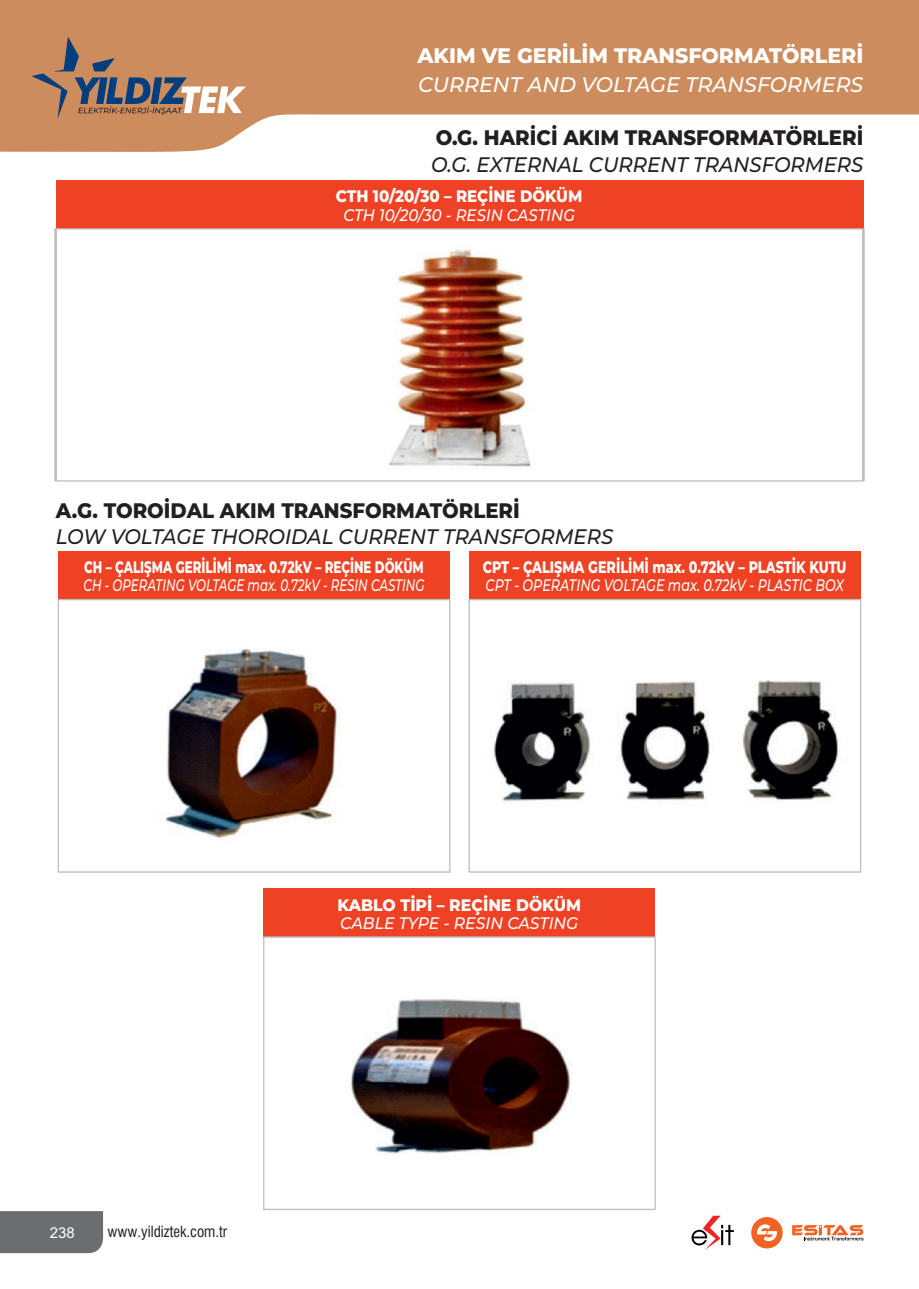
<style>
.page{position:relative;width:919px;height:1289px;background:#fff}
.page>*{position:absolute;margin:0;border:0;box-sizing:border-box;transform-origin:0 0}
.t1{font:italic 500 21px "Montserrat";color:#231f20;scale:.94 1}
.t2{font:800 21px "Montserrat";color:#231f20;scale:.94 1}
.t3{font:800 21px "Montserrat";color:#fff}
.t4{font:italic 500 21px "Montserrat";color:#fff}
.t5{font:italic 500 16.65px "Montserrat";color:#fff;scale:.71 1}
.t6{font:800 16.65px "Montserrat";color:#fff;scale:.76 1}
.t7{font:italic 500 16.65px "Montserrat";color:#fff;scale:.76 1}
.t8{font:800 16.65px "Montserrat";color:#fff;scale:.71 1}
.t9{font:italic 500 16.65px "Montserrat";color:#fff;scale:.9 1}
.t10{font:800 16.65px "Montserrat";color:#fff;scale:.9 1}
.t11{font:italic 500 16.65px "Montserrat";color:#fff;scale:.94 1}
.t12{font:800 16.65px "Montserrat";color:#fff;scale:.94 1}
.t13{font:condensed 15px "Swiss 721 BT";color:#231f20}
.t14{font:15px "Arial";color:#fff}
</style>
<div class="page">
<svg style="left:0;top:0;width:918px;height:152px;fill:#cd8c5d"></svg>
<div style="left:0;top:1211px;width:103px;height:42px;background:#6c6d70"></div>
<svg style="left:31px;top:37px;width:215px;height:82px;background:#b18669"></svg>
<svg style="left:691px;top:1215px;width:42px;height:34px"></svg>
<svg style="left:749px;top:1215px;width:34px;height:34px"></svg>
<div style="left:751px;top:1216px;width:31px;height:32px;background:#f26223;border-radius:50%"></div>
<svg style="left:757px;top:1224px;width:19px;height:16px"></svg>
<svg style="left:792px;top:1225px;width:71px;height:15px"></svg>
<div style="left:56px;top:180px;width:807px;height:49px;background:#ef4123"></div>
<div style="left:55px;top:228px;width:809px;height:254px;border:2px solid #bcbdc0"></div>
<img style="left:388px;top:249px;width:143px;height:218px">
<div style="left:58px;top:550px;width:392px;height:49px;background:#ef4123"></div>
<div style="left:58px;top:599px;width:392px;height:273px;border:1px solid #bcbdc0"></div>
<div style="left:469px;top:550px;width:391px;height:49px;background:#ef4123"></div>
<div style="left:468px;top:599px;width:393px;height:273px;border:1px solid #bcbdc0"></div>
<div style="left:264px;top:888px;width:391px;height:49px;background:#ef4123"></div>
<div style="left:263px;top:936px;width:392px;height:274px;border:1px solid #bcbdc0"></div>
<img style="left:493px;top:680px;width:346px;height:122px">
<img style="left:164px;top:648px;width:176px;height:191px">
<img style="left:350px;top:998px;width:221px;height:156px">
<p class="t3" style="left:417px;top:43px;width:447px">AKIM VE GERİLİM TRANSFORMATÖRLERİ</p>
<p class="t4" style="left:418px;top:72px;width:447px">CURRENT AND VOLTAGE TRANSFORMERS</p>
<p class="t2" style="left:436px;top:125px;width:456px">O.G. HARİCİ AKIM TRANSFORMATÖRLERİ</p>
<p class="t1" style="left:431px;top:151px;width:461px">O.G. EXTERNAL CURRENT TRANSFORMERS</p>
<p class="t10" style="left:336px;top:186px;width:275px">CTH 10/20/30 – REÇİNE DÖKÜM</p>
<p class="t9" style="left:343px;top:204px;width:259px">CTH 10/20/30 - RESIN CASTING</p>
<p class="t2" style="left:56px;top:497px;width:495px">A.G. TOROİDAL AKIM TRANSFORMATÖRLERİ</p>
<p class="t1" style="left:56px;top:523px;width:594px">LOW VOLTAGE THOROIDAL CURRENT TRANSFORMERS</p>
<p class="t8" style="left:84px;top:557px;width:480px">CH – ÇALIŞMA GERİLİMİ max. 0.72kV – REÇİNE DÖKÜM</p>
<p class="t5" style="left:84px;top:575px;width:481px">CH - OPERATING VOLTAGE max. 0.72kV - RESIN CASTING</p>
<p class="t6" style="left:482px;top:557px;width:480px">CPT – ÇALIŞMA GERİLİMİ max. 0.72kV – PLASTİK KUTU</p>
<p class="t7" style="left:485px;top:575px;width:473px">CPT - OPERATING VOLTAGE max. 0.72kV - PLASTIC BOX</p>
<p class="t12" style="left:337px;top:894px;width:261px">KABLO TİPİ – REÇİNE DÖKÜM</p>
<p class="t11" style="left:340px;top:912px;width:255px">CABLE TYPE - RESIN CASTING</p>
<p class="t14" style="left:50px;top:1227px;width:27px">238</p>
<p class="t13" style="left:107px;top:1225px;width:121px">www.yildiztek.com.tr</p>
</div>
